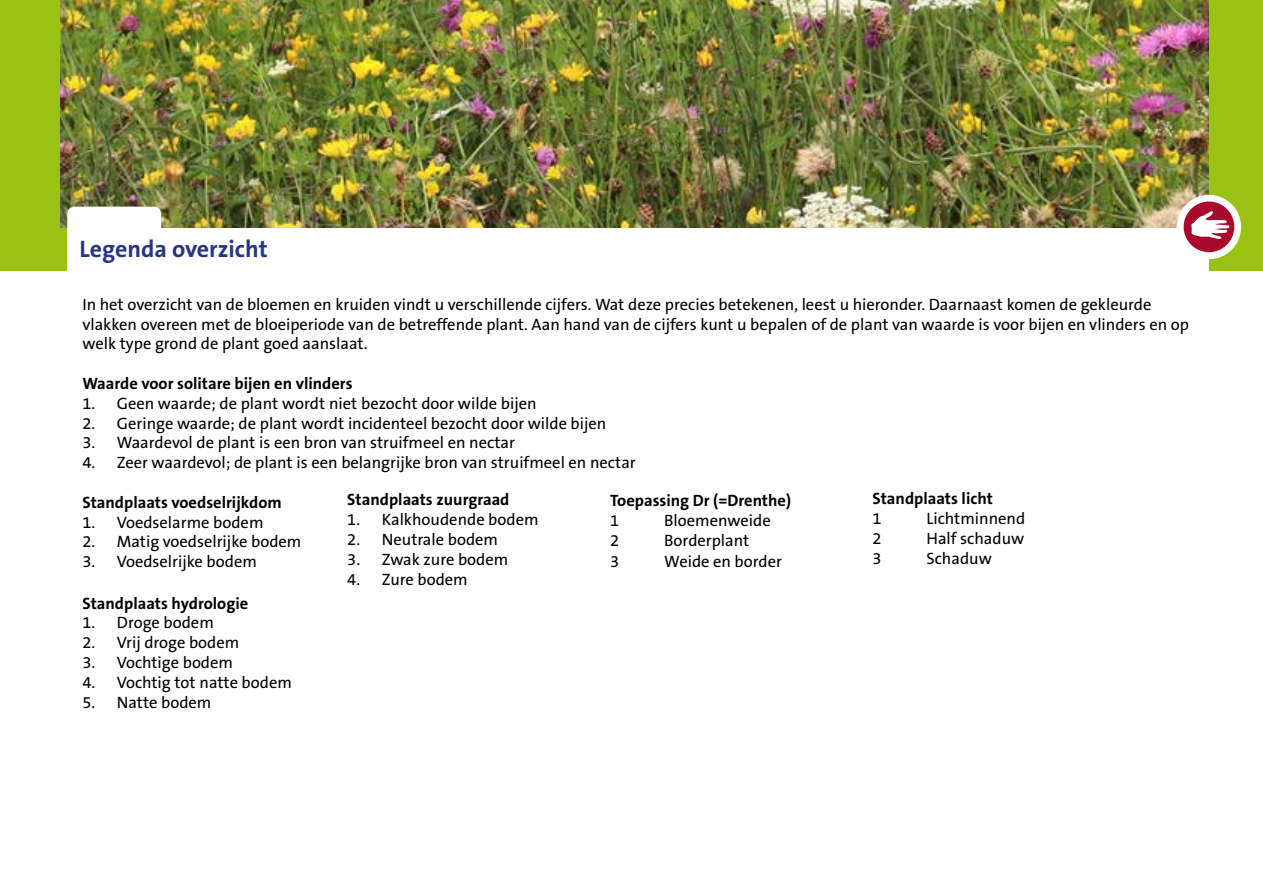
<style>
.page{position:relative;width:1263px;height:893px;background:#fff}
.page>*{position:absolute;margin:0;border:0;box-sizing:border-box;transform-origin:0 0}
.t1{font:700 24px "The Sans B7";color:#283583}
.t2{font:16.5px/19.8px "The Sans B5 Plain";color:#000}
.t3{font:700 16.5px "The Sans B7";color:#000}
</style>
<div class="page">
<div style="left:0;top:0;width:1263px;height:270px;background:#99c214"></div>
<img style="left:60px;top:0;width:1149px;height:227px">
<div style="left:67px;top:228px;width:1142px;height:42px;background:#fff"></div>
<div style="left:67px;top:207px;width:94px;height:42px;background:#fff;border-radius:8px"></div>
<div style="left:1177px;top:195px;width:64px;height:64px;background:#fff;border-radius:50%"></div>
<svg style="left:1184px;top:202px;width:50px;height:50px"></svg>
<h1 class="t1" style="left:80px;top:237px;width:190px">Legenda overzicht</h1>
<p class="t2" style="left:82px;top:295px;width:1108px">In het overzicht van de bloemen en kruiden vindt u verschillende cijfers. Wat deze precies betekenen, leest u hieronder. Daarnaast komen de gekleurde vlakken overeen met de bloeiperiode van de betreffende plant. Aan hand van de cijfers kunt u bepalen of de plant van waarde is voor bijen en vlinders en op welk type grond de plant goed aanslaat.</p>
<p class="t3" style="left:82px;top:375px;width:272px">Waarde voor solitare bijen en vlinders</p>
<p class="t2" style="left:82px;top:394px;width:456px">1. Geen waarde; de plant wordt niet bezocht door wilde bijen</p>
<p class="t2" style="left:82px;top:414px;width:525px">2. Geringe waarde; de plant wordt incidenteel bezocht door wilde bijen</p>
<p class="t2" style="left:82px;top:433px;width:434px">3. Waardevol de plant is een bron van struifmeel en nectar</p>
<p class="t2" style="left:82px;top:453px;width:555px">4. Zeer waardevol; de plant is een belangrijke bron van struifmeel en nectar</p>
<p class="t3" style="left:82px;top:493px;width:201px">Standplaats voedselrijkdom</p>
<p class="t2" style="left:82px;top:513px;width:183px">1. Voedselarme bodem</p>
<p class="t2" style="left:82px;top:532px;width:221px">2. Matig voedselrijke bodem</p>
<p class="t2" style="left:82px;top:552px;width:176px">3. Voedselrijke bodem</p>
<p class="t3" style="left:82px;top:594px;width:167px">Standplaats hydrologie</p>
<p class="t2" style="left:82px;top:613px;width:133px">1. Droge bodem</p>
<p class="t2" style="left:82px;top:633px;width:158px">2. Vrij droge bodem</p>
<p class="t2" style="left:82px;top:653px;width:152px">3. Vochtige bodem</p>
<p class="t2" style="left:82px;top:673px;width:211px">4. Vochtig tot natte bodem</p>
<p class="t2" style="left:82px;top:693px;width:131px">5. Natte bodem</p>
<p class="t3" style="left:872px;top:490px;width:122px">Standplaats licht</p>
<p class="t2" style="left:872px;top:509px;width:11px">1</p>
<p class="t2" style="left:926px;top:509px;width:100px">Lichtminnend</p>
<p class="t2" style="left:872px;top:529px;width:11px">2</p>
<p class="t2" style="left:926px;top:529px;width:99px">Half schaduw</p>
<p class="t2" style="left:872px;top:549px;width:11px">3</p>
<p class="t2" style="left:926px;top:549px;width:67px">Schaduw</p>
<p class="t3" style="left:610px;top:492px;width:182px">Toepassing Dr (=Drenthe)</p>
<p class="t2" style="left:610px;top:511px;width:11px">1</p>
<p class="t2" style="left:664px;top:511px;width:108px">Bloemenweide</p>
<p class="t2" style="left:610px;top:531px;width:11px">2</p>
<p class="t2" style="left:664px;top:531px;width:87px">Borderplant</p>
<p class="t2" style="left:610px;top:552px;width:11px">3</p>
<p class="t2" style="left:664px;top:552px;width:119px">Weide en border</p>
<p class="t3" style="left:347px;top:491px;width:164px">Standplaats zuurgraad</p>
<p class="t2" style="left:347px;top:510px;width:193px">1. Kalkhoudende bodem</p>
<p class="t2" style="left:347px;top:530px;width:152px">2. Neutrale bodem</p>
<p class="t2" style="left:347px;top:550px;width:162px">3. Zwak zure bodem</p>
<p class="t2" style="left:347px;top:570px;width:122px">4. Zure bodem</p>
</div>
